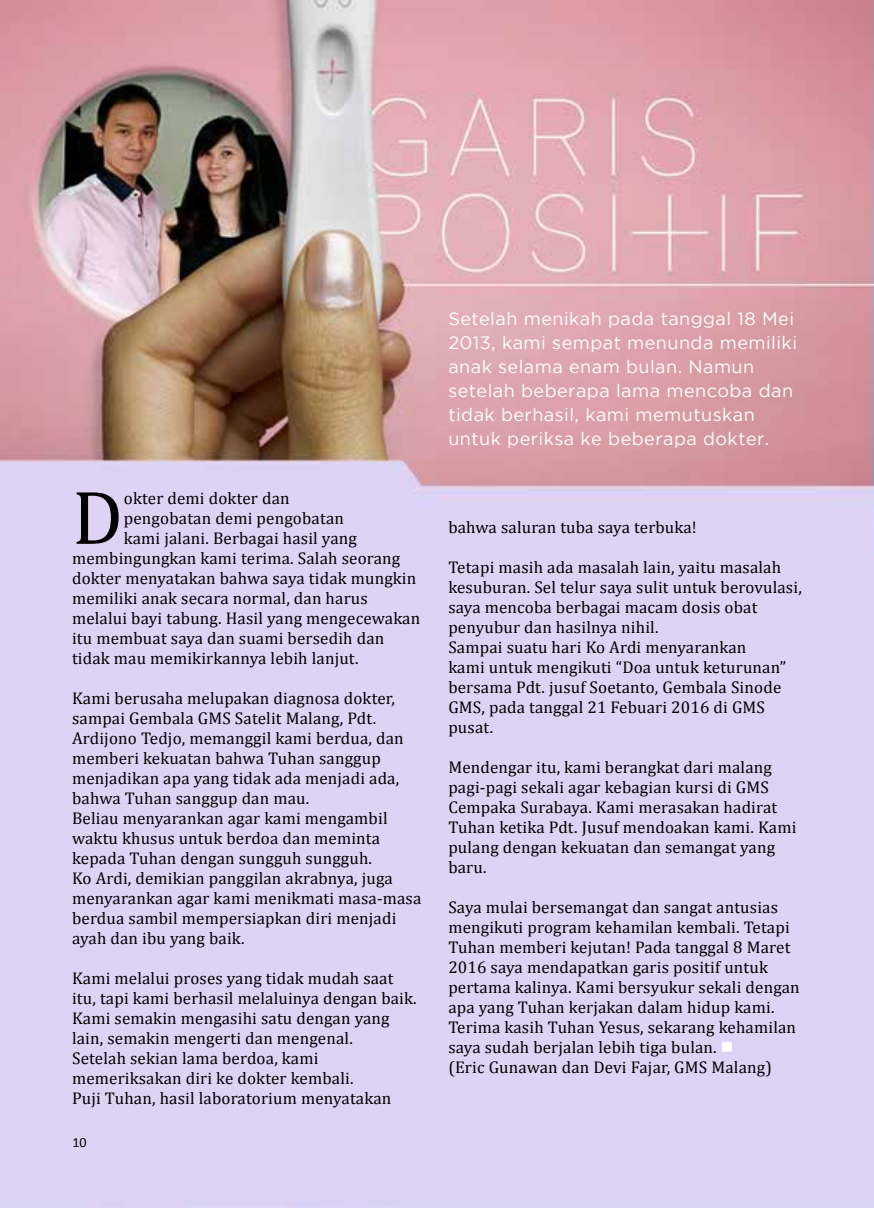
<style>
.page{position:relative;width:874px;height:1208px;background:#fff}
.page>*{position:absolute;margin:0;border:0;box-sizing:border-box;transform-origin:0 0}
.t1{font:77px "Cambria";color:#000}
.t2{font:18px/24px "Gotham";letter-spacing:.025em;color:#fff}
.t3{font:17px/20px "Cambria";letter-spacing:.01em;color:#000}
.t4{font:14px "Calibri";color:#000}
.s1{color:#fff}
</style>
<div class="page">
<hr style="left:873px;top:0;width:1px;height:1208px;background:#f1f1f2">
<img style="left:0;top:0;width:873px;height:1208px">
<svg style="left:871px;top:0;width:2px;height:589px"></svg>
<h1 class="t1" style="left:72px;top:472px;width:52px">D</h1>
<p class="t3" style="left:124px;top:488px;width:167px">okter demi dokter dan</p>
<p class="t3" style="left:124px;top:508px;width:221px">pengobatan demi pengobatan</p>
<p class="t3" style="left:124px;top:528px;width:234px">kami jalani. Berbagai hasil yang</p>
<p class="t3" style="left:72px;top:548px;width:329px">membingungkan kami terima. Salah seorang</p>
<p class="t3" style="left:72px;top:568px;width:345px">dokter menyatakan bahwa saya tidak mungkin</p>
<p class="t3" style="left:72px;top:588px;width:297px">memiliki anak secara normal, dan harus</p>
<p class="t3" style="left:72px;top:608px;width:349px">melalui bayi tabung. Hasil yang mengecewakan</p>
<p class="t3" style="left:72px;top:628px;width:313px">itu membuat saya dan suami bersedih dan</p>
<p class="t3" style="left:72px;top:648px;width:288px">tidak mau memikirkannya lebih lanjut.</p>
<p class="t3" style="left:72px;top:688px;width:350px">Kami berusaha melupakan diagnosa dokter, sampai Gembala GMS Satelit Malang, Pdt.<br>Ardijono Tedjo, memanggil kami berdua, dan memberi kekuatan bahwa Tuhan sanggup menjadikan apa yang tidak ada menjadi ada, bahwa Tuhan sanggup dan mau.<br>Beliau menyarankan agar kami mengambil waktu khusus untuk berdoa dan meminta kepada Tuhan dengan sungguh sungguh.<br>Ko Ardi, demikian panggilan akrabnya, juga menyarankan agar kami menikmati masa-masa berdua sambil mempersiapkan diri menjadi ayah dan ibu yang baik.</p>
<p class="t3" style="left:72px;top:968px;width:346px">Kami melalui proses yang tidak mudah saat itu, tapi kami berhasil melaluinya dengan baik.<br>Kami semakin mengasihi satu dengan yang lain, semakin mengerti dan mengenal.<br>Setelah sekian lama berdoa, kami memeriksakan diri ke dokter kembali.<br>Puji Tuhan, hasil laboratorium menyatakan</p>
<p class="t4" style="left:72px;top:1133px;width:16px">10</p>
<p class="t2" style="left:448px;top:306px;width:350px">Setelah menikah pada tanggal 18 Mei 2013, kami sempat menunda memiliki anak selama enam bulan. Namun setelah beberapa lama mencoba dan tidak berhasil, kami memutuskan untuk periksa ke beberapa dokter.</p>
<p class="t3" style="left:448px;top:517px;width:250px">bahwa saluran tuba saya terbuka!</p>
<p class="t3" style="left:448px;top:557px;width:355px">Tetapi masih ada masalah lain, yaitu masalah kesuburan. Sel telur saya sulit untuk berovulasi, saya mencoba berbagai macam dosis obat penyubur dan hasilnya nihil.<br>Sampai suatu hari Ko Ardi menyarankan<br>kami untuk mengikuti “Doa untuk keturunan” bersama Pdt. jusuf Soetanto, Gembala Sinode GMS, pada tanggal 21 Febuari 2016 di GMS pusat.</p>
<p class="t3" style="left:448px;top:757px;width:349px">Mendengar itu, kami berangkat dari malang pagi-pagi sekali agar kebagian kursi di GMS Cempaka Surabaya. Kami merasakan hadirat Tuhan ketika Pdt. Jusuf mendoakan kami. Kami pulang dengan kekuatan dan semangat yang baru.</p>
<p class="t3" style="left:448px;top:897px;width:353px">Saya mulai bersemangat dan sangat antusias mengikuti program kehamilan kembali. Tetapi Tuhan memberi kejutan! Pada tanggal 8 Maret 2016 saya mendapatkan garis positif untuk pertama kalinya. Kami bersyukur sekali dengan apa yang Tuhan kerjakan dalam hidup kami.<br>Terima kasih Tuhan Yesus, sekarang kehamilan saya sudah berjalan lebih tiga bulan. <span class="s1">■<br></span>(Eric Gunawan dan Devi Fajar, GMS Malang)</p>
</div>
